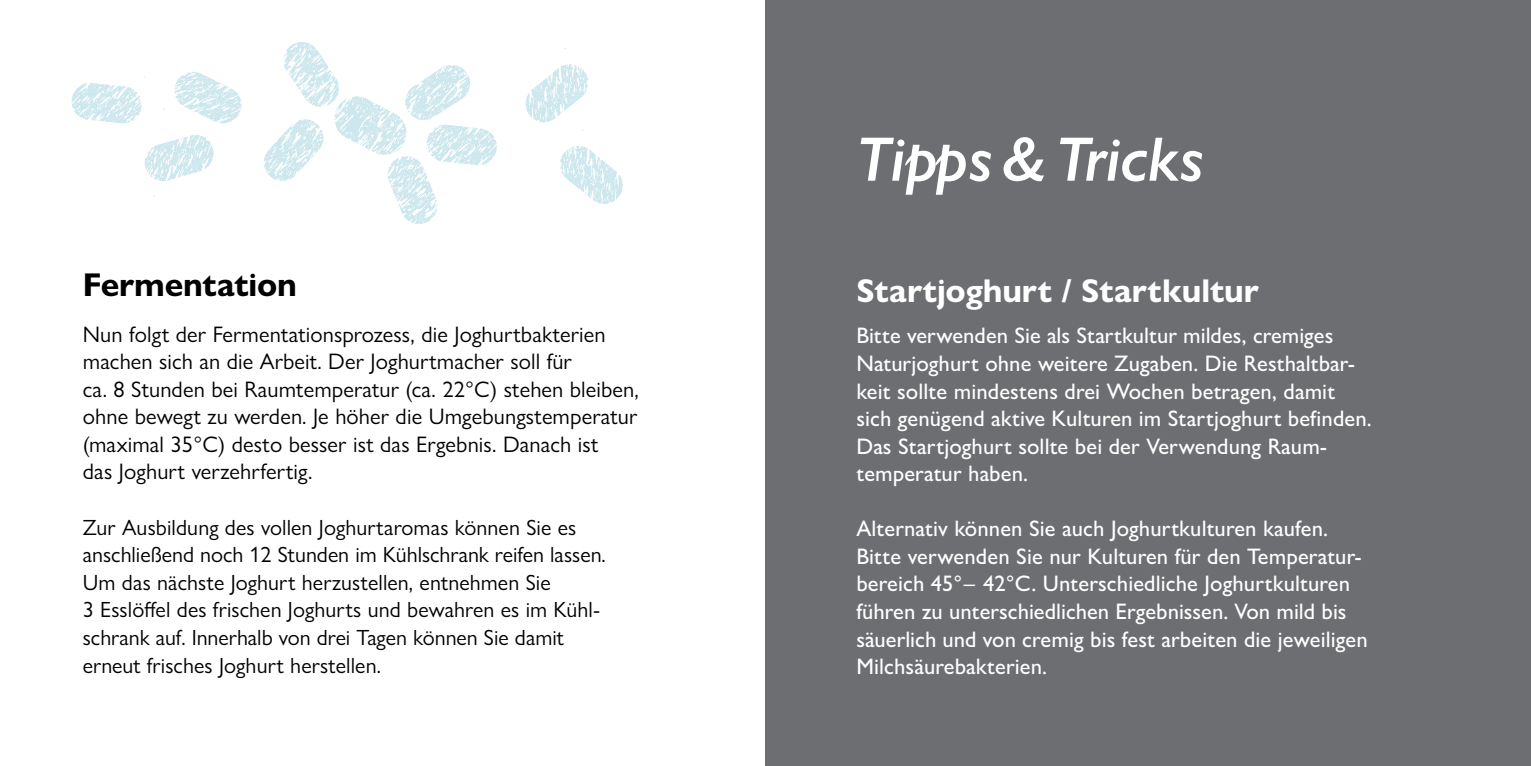
<style>
.page{position:relative;width:1531px;height:766px;background:#fff}
.page>*{position:absolute;margin:0;border:0;box-sizing:border-box;transform-origin:0 0}
.t1{font:italic 600 63px "Gill Sans Nova";letter-spacing:-.005em;color:#fff}
.t2{font:700 33.07px "Gill Sans Nova";letter-spacing:-.005em;color:#fff}
.t3{font:700 33.07px "Gill Sans Nova";letter-spacing:-.005em;color:#000}
.t4{font:500 22.5px/27.4px "Gill Sans Nova";letter-spacing:.005em;color:#fff}
.t5{font:22.5px/27.4px "Gill Sans Nova";letter-spacing:.005em;color:#000}
.t6{font:22.05px/27.4px "Gill Sans Nova";letter-spacing:.005em;color:#000}
</style>
<div class="page">
<svg style="left:264px;top:42px;width:233px;height:182px"></svg>
<div style="left:765px;top:0;width:766px;height:765px;background:#6d6e71"></div>
<svg style="left:163px;top:71px;width:78px;height:52px"></svg>
<svg style="left:144px;top:135px;width:70px;height:62px"></svg>
<svg style="left:72px;top:76px;width:73px;height:47px"></svg>
<svg style="left:525px;top:48px;width:63px;height:74px"></svg>
<svg style="left:560px;top:129px;width:63px;height:75px"></svg>
<h2 class="t3" style="left:83px;top:264px;width:216px">Fermentation</h2>
<p class="t5" style="left:83px;top:320px;width:557px">Nun folgt der Fermentationsprozess, die Joghurtbakterien machen sich an die Arbeit. Der Joghurtmacher soll für<br>ca. 8 Stunden bei Raumtemperatur (ca. 22°C) stehen bleiben, ohne bewegt zu werden. Je höher die Umgebungstemperatur (maximal 35°C) desto besser ist das Ergebnis. Danach ist<br>das Joghurt verzehrfertig.</p>
<p class="t6" style="left:83px;top:513px;width:524px">Zur Ausbildung des vollen Joghurtaromas können Sie es anschließend noch 12 Stunden im Kühlschrank reifen lassen.<br>Um das nächste Joghurt herzustellen, entnehmen Sie<br>3 Esslöffel des frischen Joghurts und bewahren es im Kühl&shy;schrank auf. Innerhalb von drei Tagen können Sie damit erneut frisches Joghurt herstellen.</p>
<h1 class="t1" style="left:856px;top:120px;width:349px">Tipps &amp; Tricks</h1>
<h2 class="t2" style="left:856px;top:270px;width:404px">Startjoghurt / Startkultur</h2>
<p class="t4" style="left:856px;top:322px;width:517px">Bitte verwenden Sie als Startkultur mildes, cremiges Naturjoghurt ohne weitere Zugaben. Die Resthaltbar&shy;keit sollte mindestens drei Wochen betragen, damit sich genügend aktive Kulturen im Startjoghurt befinden.<br>Das Startjoghurt sollte bei der Verwendung Raum&shy;temperatur haben.</p>
<p class="t4" style="left:856px;top:514px;width:513px">Alternativ können Sie auch Joghurtkulturen kaufen.<br>Bitte verwenden Sie nur Kulturen für den Temperatur&shy;bereich 45°– 42°C. Unterschiedliche Joghurtkulturen führen zu unterschiedlichen Ergebnissen. Von mild bis säuerlich und von cremig bis fest arbeiten die jeweiligen Milchsäurebakterien.</p>
</div>
